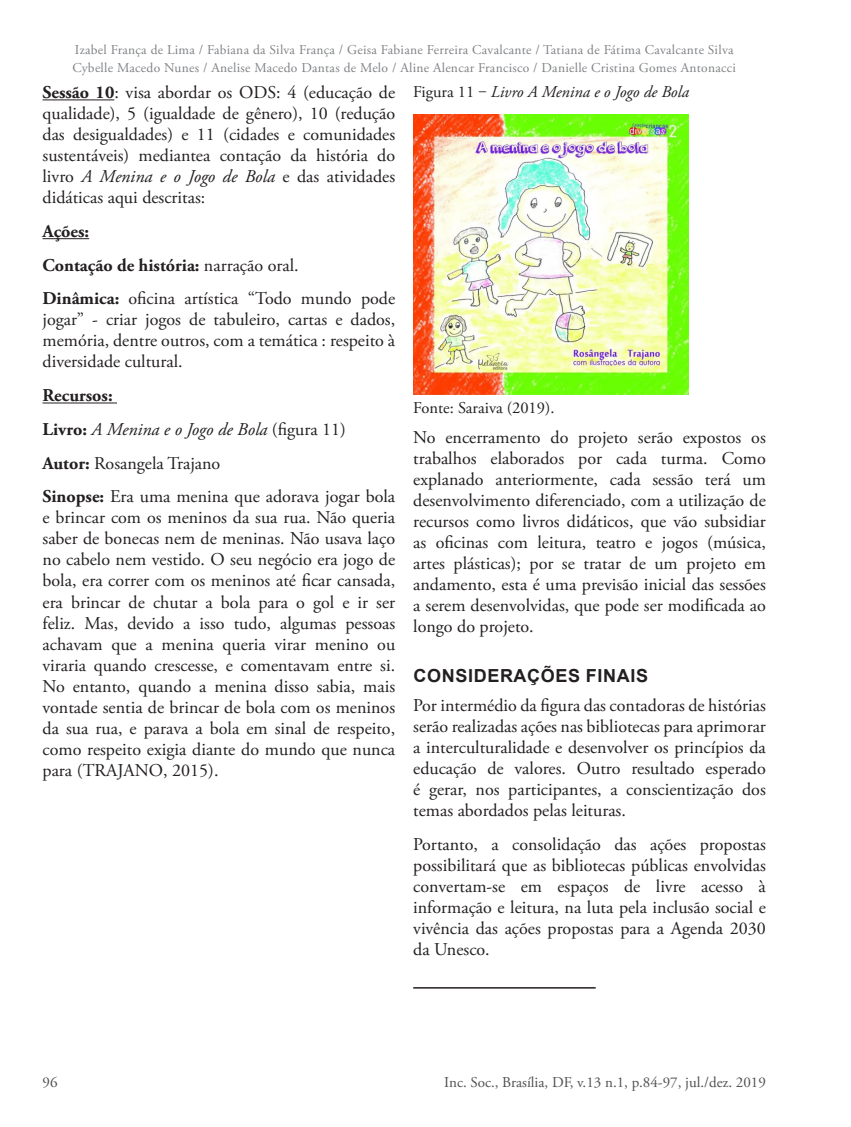
<style>
.page{position:relative;width:851px;height:1127px;background:#fff}
.page>*{position:absolute;margin:0;border:0;box-sizing:border-box;transform-origin:0 0}
.Corpo_de_Texto{font:18px/21px "Adobe Garamond Pro";color:#231f20;text-align:justify}
.Corpo_de_Texto-2{font:700 18px "Adobe Garamond Pro";color:#231f20}
.Corpo_de_Texto-3{font:italic 18px "Adobe Garamond Pro";color:#231f20}
.Ci_Inf__Seção_de_art{font:700 18px "Arial";letter-spacing:.035em;color:#231f20}
.Ci_Inf__Título_image{font:italic 16.5px "Adobe Garamond Pro";color:#231f20}
.Ci_Inf__Título_image-2{font:16.5px "Adobe Garamond Pro";color:#231f20}
.t1{font:15px "Adobe Garamond Pro";color:#524f4f}
.t2{font:13.5px/18px "Adobe Garamond Pro";letter-spacing:.02em;color:#808285}
.s1{font-weight:700}
.s2{font-style:italic}
.s3{font-weight:400}
.s4{font-weight:700;font-style:normal}
.s5{font-style:normal}
</style>
<div class="page">
<hr style="left:43px;top:99px;width:71px;height:1px;background:#231f20">
<hr style="left:43px;top:238px;width:46px;height:1px;background:#231f20">
<hr style="left:43px;top:402px;width:74px;height:1px;background:#231f20">
<hr style="left:413px;top:987px;width:182px;height:1px;background:#231f20">
<img style="left:413px;top:115px;width:275px;height:279px">
<p class="t2" style="left:72px;top:41px;width:665px">Izabel França de Lima / Fabiana da Silva França / Geisa Fabiane Ferreira Cavalcante / Tatiana de Fátima Cavalcante Silva<br>Cybelle Macedo Nunes / Anelise Macedo Dantas de Melo / Aline Alencar Francisco / Danielle Cristina Gomes Antonacci</p>
<p class="Corpo_de_Texto" style="left:43px;top:83px;width:354px"><span class="s1">Sessão 10</span>: visa abordar os ODS: 4 (educação de qualidade), 5 (igualdade de gênero), 10 (redução das desigualdades) e 11 (cidades e comunidades sustentáveis) mediantea contação da história do livro <span class="s2">A Menina e o Jogo de Bola</span> e das atividades didáticas aqui descritas:</p>
<p class="Corpo_de_Texto-2" style="left:43px;top:221px;width:48px">Ações:</p>
<p class="Corpo_de_Texto-2" style="left:43px;top:254px;width:257px">Contação de história: <span class="s3">narração oral.</span></p>
<p class="Corpo_de_Texto" style="left:43px;top:289px;width:354px"><span class="s1">Dinâmica:</span> oficina artística “Todo mundo pode jogar” - criar jogos de tabuleiro, cartas e dados, memória, dentre outros, com a temática : respeito à diversidade cultural.</p>
<p class="Corpo_de_Texto-2" style="left:43px;top:385px;width:72px">Recursos:</p>
<p class="Corpo_de_Texto-3" style="left:43px;top:418px;width:305px"><span class="s4">Livro:</span> A Menina e o Jogo de Bola <span class="s5">(figura 11)</span></p>
<p class="Corpo_de_Texto" style="left:43px;top:453px;width:179px"><span class="s1">Autor:</span> Rosangela Trajano</p>
<p class="Corpo_de_Texto" style="left:43px;top:487px;width:354px"><span class="s1">Sinopse:</span> Era uma menina que adorava jogar bola e brincar com os meninos da sua rua. Não queria saber de bonecas nem de meninas. Não usava laço no cabelo nem vestido. O seu negócio era jogo de bola, era correr com os meninos até ficar cansada, era brincar de chutar a bola para o gol e ir ser feliz. Mas, devido a isso tudo, algumas pessoas achavam que a menina queria virar menino ou viraria quando crescesse, e comentavam entre si.<br>No entanto, quando a menina disso sabia, mais vontade sentia de brincar de bola com os meninos da sua rua, e parava a bola em sinal de respeito, como respeito exigia diante do mundo que nunca para (TRAJANO, 2015).</p>
<p class="Ci_Inf__Título_image" style="left:413px;top:82px;width:277px"><span class="s5">Figura 11 ‒</span> Livro A Menina e o Jogo de Bola</p>
<p class="Ci_Inf__Título_image-2" style="left:413px;top:398px;width:143px">Fonte: Saraiva (2019).</p>
<p class="Corpo_de_Texto" style="left:413px;top:427px;width:354px">No encerramento do projeto serão expostos os trabalhos elaborados por cada turma. Como explanado anteriormente, cada sessão terá um desenvolvimento diferenciado, com a utilização de recursos como livros didáticos, que vão subsidiar as oficinas com leitura, teatro e jogos (música, artes plásticas); por se tratar de um projeto em andamento, esta é uma previsão inicial das sessões a serem desenvolvidas, que pode ser modificada ao longo do projeto.</p>
<p class="Ci_Inf__Seção_de_art" style="left:413px;top:662px;width:236px">CONSIDERAÇÕES FINAIS</p>
<p class="Corpo_de_Texto" style="left:413px;top:695px;width:354px">Por intermédio da figura das contadoras de histórias serão realizadas ações nas bibliotecas para aprimorar a interculturalidade e desenvolver os princípios da educação de valores. Outro resultado esperado é gerar, nos participantes, a conscientização dos temas abordados pelas leituras.</p>
<p class="Corpo_de_Texto" style="left:413px;top:834px;width:354px">Portanto, a consolidação das ações propostas possibilitará que as bibliotecas públicas envolvidas convertam-se em espaços de livre acesso à informação e leitura, na luta pela inclusão social e vivência das ações propostas para a Agenda 2030 da Unesco.</p>
<p class="t1" style="left:43px;top:1073px;width:16px">96</p>
<p class="t1" style="left:444px;top:1073px;width:323px">Inc. Soc., Brasília, DF, v.13 n.1, p.84-97, jul./dez. 2019</p>
</div>
